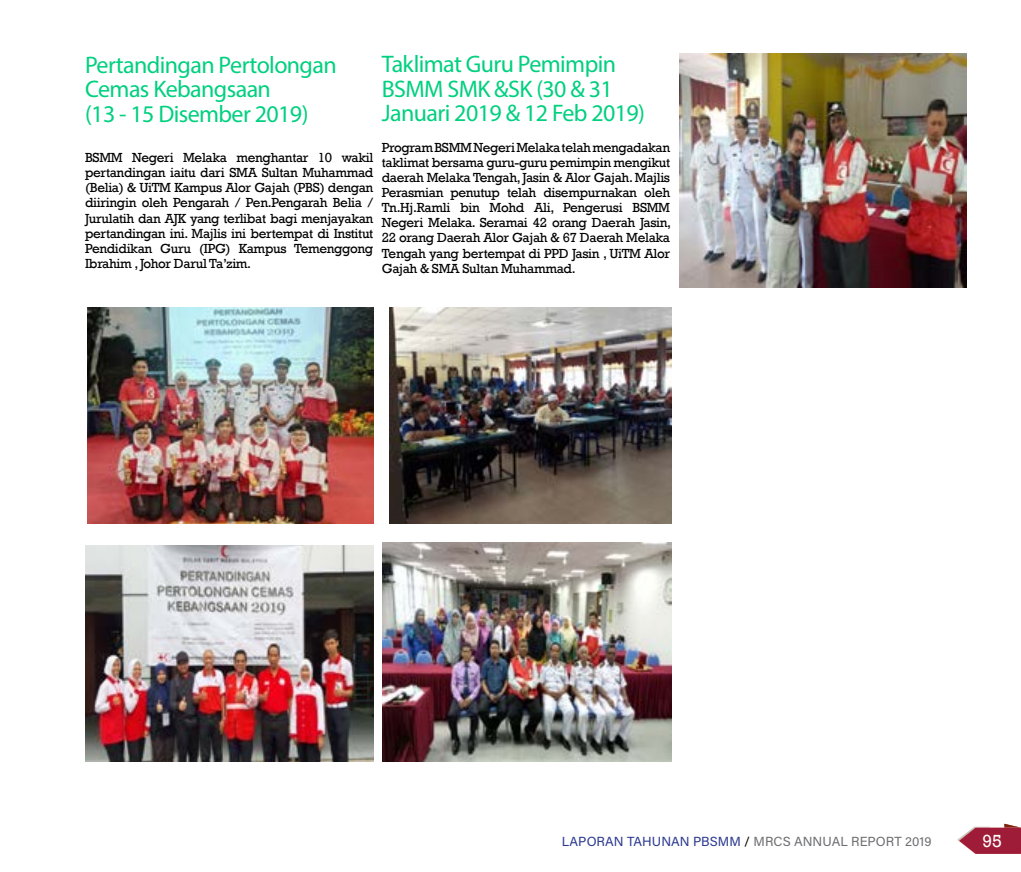
<style>
.page{position:relative;width:1021px;height:872px;background:#fff}
.page>*{position:absolute;margin:0;border:0;box-sizing:border-box;transform-origin:0 0}
.t1{font:24px/24.8px "Myriad Pro";letter-spacing:-.025em;color:#00d07f}
.t2{font:18px "Rockwell";color:#fff}
.t3{font:13.5px/15.1px "Rockwell";letter-spacing:-.025em;color:#000;text-align:justify}
.t4{font:13.2px "Acumin Variable Concept";letter-spacing:.015em;color:#6d6e71}
.t5{font:12px "Myriad Pro";letter-spacing:.14em;color:#808285}
.s1{color:#ae294d}
.s2{color:#000}
.s3{color:#2b3990}
</style>
<div class="page">
<svg style="left:957px;top:823px;width:63px;height:31px"></svg>
<img style="left:87px;top:307px;width:286px;height:217px">
<img style="left:389px;top:307px;width:282px;height:217px">
<img style="left:383px;top:543px;width:288px;height:218px">
<img style="left:679px;top:54px;width:287px;height:233px">
<img style="left:85px;top:545px;width:288px;height:216px">
<h1 class="t1" style="left:85px;top:52px;width:253px">Pertandingan Pertolongan<br>Cemas Kebangsaan<br>(13 - 15 Disember 2019)</h1>
<p class="t3" style="left:85px;top:150px;width:290px">BSMM Negeri Melaka menghantar 10 wakil pertandingan iaitu dari SMA Sultan Muhammad (Belia) &amp; UiTM Kampus Alor Gajah (PBS) dengan diiringin oleh Pengarah / Pen.Pengarah Belia / Jurulatih dan AJK yang terlibat bagi menjayakan pertandingan ini. Majlis ini bertempat di Institut Pendidikan Guru (IPG) Kampus Temenggong Ibrahim , Johor Darul Ta’zim.</p>
<h1 class="t1" style="left:382px;top:51px;width:265px">Taklimat Guru Pemimpin<br>BSMM SMK &amp;SK (30 &amp; 31<br>Januari 2019 &amp; 12 Feb 2019)</h1>
<p class="t3" style="left:382px;top:140px;width:291px">Program BSMM Negeri Melaka telah mengadakan taklimat bersama guru-guru pemimpin mengikut daerah Melaka Tengah, Jasin &amp; Alor Gajah. Majlis Perasmian penutup telah disempurnakan oleh Tn.Hj.Ramli bin Mohd Ali, Pengerusi BSMM Negeri Melaka. Seramai 42 orang Daerah Jasin, 22 orang Daerah Alor Gajah &amp; 67 Daerah Melaka Tengah yang bertempat di PPD Jasin , UiTM Alor Gajah &amp; SMA Sultan Muhammad.</p>
<p class="t5" style="left:562px;top:833px;width:355px"><span class="s1">LAPORAN TAHUNAN BSMM</span> <span class="s2">/</span> MRC ANNUAL REPORT 2018</p>
<h2 class="t2" style="left:982px;top:830px;width:21px">95</h2>
<p class="t4" style="left:561px;top:832px;width:371px"><span class="s3">LAPORAN TAHUNAN PBSMM</span> <span class="s2">/</span> MRCS ANNUAL REPORT 2019</p>
</div>
